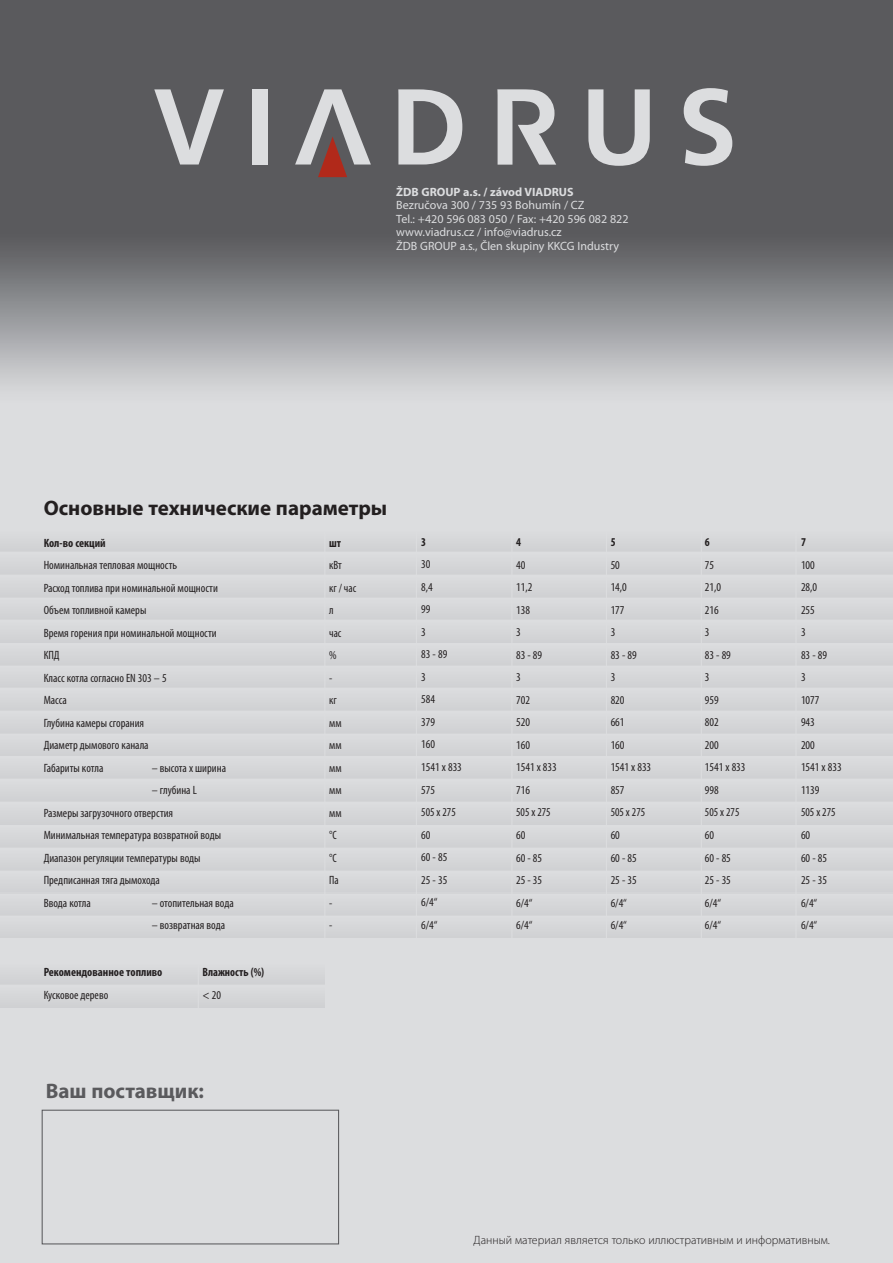
<style>
.page{position:relative;width:893px;height:1263px;background:#fff}
.page>*{position:absolute;margin:0;border:0;box-sizing:border-box;transform-origin:0 0}
.t1{font:700 21px "Myriad Pro";color:#231f20}
.t2{font:700 21px "Myriad Pro";color:#5a5a5d}
.t3{font:condensed 12px/22.5px "Myriad Pro";color:#231f20}
.t4{font:12px/13.5px "Myriad Pro";color:#dcdddf}
.t5{font:300 12px "Myriad Pro";color:#231f20}
.t6{font:condensed 12px/22.5px "Myriad Pro";color:#231f20;scale:.96 1}
.t7{font:700 condensed 12px/22.5px "Myriad Pro";color:#231f20}
.t8{font:700 condensed 12px/22.5px "Myriad Pro";color:#231f20;scale:.96 1}
.s1{font-weight:700}
.s2{font-weight:400}
</style>
<div class="page">
<img style="left:0;top:0;width:892px;height:1262px">
<div style="left:0;top:961px;width:324px;height:23px;background:#d6d7d9"></div>
<div style="left:0;top:984px;width:324px;height:22px;background:#d6d7d9"></div>
<hr style="left:198px;top:954px;width:1px;height:58px;background:#dcdddf">
<svg style="left:154px;top:89px;width:70px;height:75px;background:#8f8f92"></svg>
<div style="left:252px;top:89px;width:15px;height:75px;background:#dcdddf"></div>
<svg style="left:295px;top:89px;width:76px;height:88px;background:#8b8081"></svg>
<svg style="left:398px;top:89px;width:64px;height:75px;background:#a4a5a7"></svg>
<svg style="left:588px;top:89px;width:61px;height:77px;background:#9d9ea0"></svg>
<svg style="left:683px;top:88px;width:49px;height:78px;background:#9e9ea1"></svg>
<svg style="left:497px;top:89px;width:59px;height:76px;background:#a7a7aa"></svg>
<div style="left:0;top:529px;width:892px;height:22px;background:#d6d7d9"></div>
<div style="left:0;top:755px;width:892px;height:23px;background:#d6d7d9"></div>
<div style="left:0;top:642px;width:892px;height:23px;background:#d6d7d9"></div>
<div style="left:0;top:551px;width:892px;height:23px;background:#d6d7d9"></div>
<div style="left:0;top:778px;width:892px;height:23px;background:#d6d7d9"></div>
<div style="left:0;top:665px;width:892px;height:22px;background:#d6d7d9"></div>
<div style="left:0;top:574px;width:892px;height:23px;background:#d6d7d9"></div>
<div style="left:0;top:801px;width:892px;height:22px;background:#d6d7d9"></div>
<div style="left:0;top:687px;width:892px;height:23px;background:#d6d7d9"></div>
<div style="left:0;top:597px;width:892px;height:22px;background:#d6d7d9"></div>
<div style="left:0;top:710px;width:892px;height:23px;background:#d6d7d9"></div>
<div style="left:0;top:619px;width:892px;height:23px;background:#d6d7d9"></div>
<div style="left:0;top:733px;width:892px;height:22px;background:#d6d7d9"></div>
<div style="left:0;top:824px;width:892px;height:23px;background:#d6d7d9"></div>
<div style="left:42px;top:1109px;width:297px;height:135px;border:1px solid #5a5a5d"></div>
<div style="left:0;top:847px;width:892px;height:23px;background:#d6d7d9"></div>
<div style="left:0;top:870px;width:892px;height:23px;background:#d6d7d9"></div>
<div style="left:0;top:892px;width:892px;height:22px;background:#d6d7d9"></div>
<div style="left:0;top:914px;width:892px;height:23px;background:#d6d7d9"></div>
<hr style="left:324px;top:530px;width:1px;height:420px;background:#dcdddf">
<hr style="left:415px;top:530px;width:2px;height:418px;background:#dcdddf">
<hr style="left:511px;top:530px;width:1px;height:419px;background:#dcdddf">
<hr style="left:605px;top:530px;width:1px;height:420px;background:#dcdddf">
<hr style="left:700px;top:530px;width:1px;height:419px;background:#dcdddf">
<hr style="left:795px;top:530px;width:1px;height:418px;background:#dcdddf">
<p class="t4" style="left:396px;top:184px;width:234px"><span class="s1">ŽDB GROUP a.s. / závod VIADRUS<br></span>Bezručova 300 / 735 93 Bohumín / CZ<br>Tel.: +420 596 083 050 / Fax: +420 596 082 822 www.viadrus.cz / info@viadrus.cz<br>ŽDB GROUP a.s., Člen skupiny KKCG Industry</p>
<p class="t1" style="left:44px;top:494px;width:345px">Основные технические параметры</p>
<p class="t3" style="left:44px;top:531px;width:176px"><span class="s1">Кол-во секций<br></span>Номинальная тепловая мощность<br>Расход топлива при номинальной мощности<br>Объем топливной камеры<br>Время горения при номинальной мощности<br>КПД<br>Класс котла согласно EN 303 – 5<br>Масса<br>Глубина камеры сгорания<br>Диаметр дымового канала<br>Габариты котла</p>
<p class="t3" style="left:152px;top:756px;width:76px">– высота x ширина</p>
<p class="t3" style="left:44px;top:778px;width:179px;text-indent:108px">– глубина L<br>Размеры загрузочного отверстия<br>Минимальная температура возвратной воды<br>Диапазон регуляции температуры воды<br>Предписанная тяга дымохода<br>Ввода котла</p>
<p class="t3" style="left:152px;top:891px;width:84px">– отопительная вода</p>
<p class="t3" style="left:152px;top:913px;width:75px">– возвратная вода</p>
<p class="t7" style="left:44px;top:960px;width:120px">Рекомендованное топливо<br><span class="s2">Кусковое дерево</span></p>
<p class="t8" style="left:202px;top:960px;width:66px">Влажность (%) <span class="s2">&lt; 20</span></p>
<p class="t2" style="left:46px;top:1077px;width:160px">Ваш поставщик:</p>
<p class="t6" style="left:329px;top:531px;width:30px"><span class="s1">шт </span>кВт<br>кг / час л<br>час<br>%<br>-<br>кг<br>мм мм мм мм мм<br>°C<br>°C<br>Па<br>-<br>-</p>
<p class="t3" style="left:421px;top:530px;width:42px"><span class="s1">3<br></span>30<br>8,4<br>99<br>3<br>83 - 89<br>3<br>584<br>379<br>160<br>1541 x 833<br>575<br>505 x 275<br>60<br>60 - 85<br>25 - 35<br>6/4“<br>6/4“</p>
<p class="t3" style="left:516px;top:530px;width:42px"><span class="s1">4<br></span>40<br>11,2<br>138<br>3<br>83 - 89<br>3<br>702<br>520<br>160<br>1541 x 833<br>716<br>505 x 275<br>60<br>60 - 85<br>25 - 35<br>6/4“<br>6/4“</p>
<p class="t3" style="left:610px;top:530px;width:42px"><span class="s1">5<br></span>50<br>14,0<br>177<br>3<br>83 - 89<br>3<br>820<br>661<br>160<br>1541 x 833<br>857<br>505 x 275<br>60<br>60 - 85<br>25 - 35<br>6/4“<br>6/4“</p>
<p class="t3" style="left:704px;top:530px;width:42px"><span class="s1">6<br></span>75<br>21,0<br>216<br>3<br>83 - 89<br>3<br>959<br>802<br>200<br>1541 x 833<br>998<br>505 x 275<br>60<br>60 - 85<br>25 - 35<br>6/4“<br>6/4“</p>
<p class="t3" style="left:800px;top:530px;width:42px"><span class="s1">7<br></span>100<br>28,0<br>255<br>3<br>83 - 89<br>3<br>1077<br>943<br>200<br>1541 x 833<br>1139<br>505 x 275<br>60<br>60 - 85<br>25 - 35<br>6/4“<br>6/4“</p>
<p class="t5" style="left:473px;top:1232px;width:358px">Данный материал является только иллюстративным и информативным.</p>
</div>
